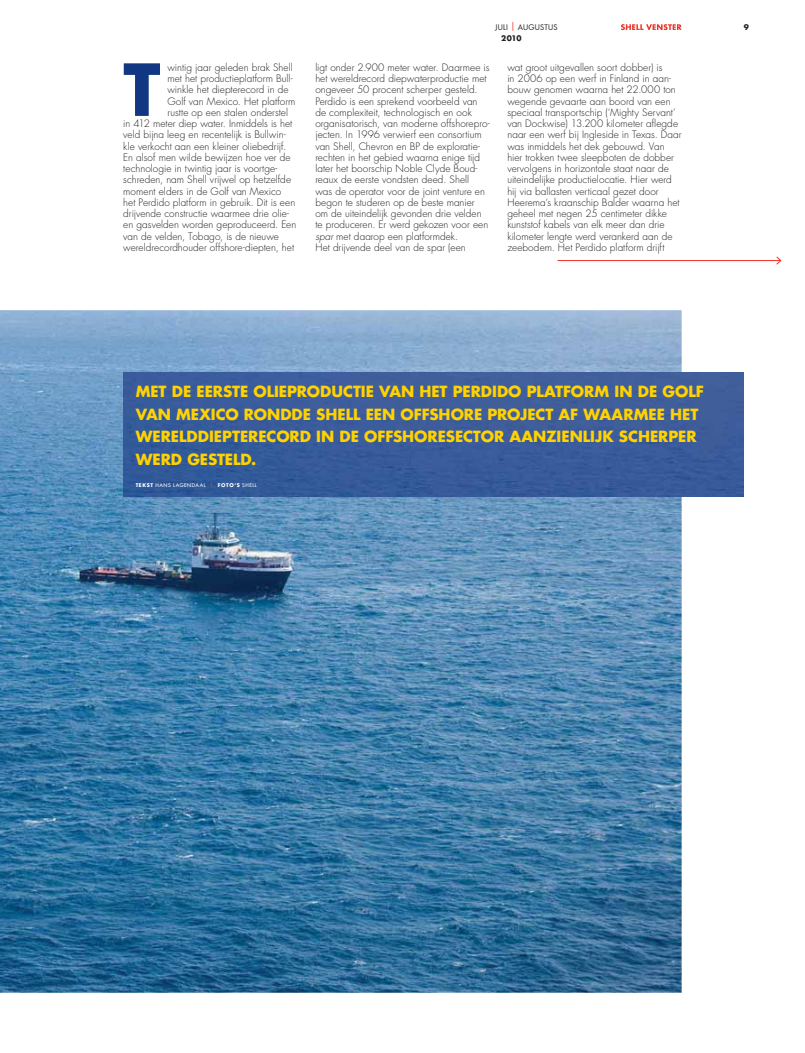
<style>
.page{position:relative;width:805px;height:1053px;background:#fff}
.page>*{position:absolute;margin:0;border:0;box-sizing:border-box;transform-origin:0 0}
.t1{font:700 69.62px "Futura";color:#113783}
.t2{font:700 15px/22.5px "Futura";color:#ffd200}
.t3{font:300 10px/11.2px "Futura";letter-spacing:.005em;color:#231f20}
.t4{font:7.5px "Futura";letter-spacing:.025em;color:#231f20}
.t5{font:700 7.5px "Futura";color:#231f20}
.t6{font:5px "Futura";letter-spacing:.11em;color:#fff}
.s1{font-size:8.75px;color:#ee3224}
.s2{font-style:italic}
.s3{font-weight:700}
</style>
<div class="page">
<svg style="left:621px;top:24px;width:60px;height:6px"></svg>
<img style="left:0;top:310px;width:743px;height:682px">
<img style="left:123px;top:372px;width:620px;height:124px">
<hr style="left:557px;top:260px;width:223px;height:1px;background:#ee3224">
<svg style="left:776px;top:256px;width:5px;height:9px"></svg>
<h1 class="t1" style="left:123px;top:58px;width:39px">T</h1>
<p class="t3" style="left:167px;top:62px;width:127px">wintig jaar geleden brak Shell</p>
<p class="t3" style="left:167px;top:74px;width:127px">met het productieplatform Bull-</p>
<p class="t3" style="left:167px;top:85px;width:123px">winkle het diepterecord in de</p>
<p class="t3" style="left:167px;top:96px;width:129px">Golf van Mexico. Het platform</p>
<p class="t3" style="left:167px;top:107px;width:122px">rustte op een stalen onderstel</p>
<p class="t3" style="left:123px;top:119px;width:170px">in 412 meter diep water. Inmiddels is het</p>
<p class="t3" style="left:123px;top:130px;width:164px">veld bijna leeg en recentelijk is Bullwin-</p>
<p class="t3" style="left:123px;top:141px;width:164px">kle verkocht aan een kleiner oliebedrijf.</p>
<p class="t3" style="left:123px;top:152px;width:169px">En alsof men wilde bewijzen hoe ver de</p>
<p class="t3" style="left:123px;top:164px;width:156px">technologie in twintig jaar is voortge-</p>
<p class="t3" style="left:123px;top:175px;width:169px">schreden, nam Shell vrijwel op hetzelfde</p>
<p class="t3" style="left:123px;top:186px;width:159px">moment elders in de Golf van Mexico</p>
<p class="t3" style="left:123px;top:197px;width:173px">het Perdido platform in gebruik. Dit is een</p>
<p class="t3" style="left:123px;top:209px;width:167px">drijvende constructie waarmee drie olie-</p>
<p class="t3" style="left:123px;top:220px;width:174px">en gasvelden worden geproduceerd. Een</p>
<p class="t3" style="left:123px;top:231px;width:157px">van de velden, Tobago, is de nieuwe</p>
<p class="t3" style="left:123px;top:242px;width:172px">wereldrecordhouder offshore-diepten, het</p>
<p class="t4" style="left:495px;top:24px;width:64px">JULI <span class="s1">|</span> AUGUSTUS</p>
<p class="t5" style="left:743px;top:24px;width:7px">9</p>
<p class="t5" style="left:501px;top:35px;width:22px">2010</p>
<p class="t3" style="left:315px;top:62px;width:176px">ligt onder 2.900 meter water. Daarmee is het wereldrecord diepwaterproductie met ongeveer 50 procent scherper gesteld.<br>Perdido is een sprekend voorbeeld van de complexiteit, technologisch en ook organisatorisch, van moderne offshorepro&shy;jecten. In 1996 verwierf een consortium van Shell, Chevron en BP de exploratie&shy;rechten in het gebied waarna enige tijd later het boorschip Noble Clyde Boud&shy;reaux de eerste vondsten deed. Shell<br>was de operator voor de joint venture en begon te studeren op de beste manier om de uiteindelijk gevonden drie velden te produceren. Er werd gekozen voor een <span class="s2">spar</span> met daarop een platformdek.<br>Het drijvende deel van de spar (een</p>
<p class="t3" style="left:507px;top:62px;width:176px">wat groot uitgevallen soort dobber) is<br>in 2006 op een werf in Finland in aan&shy;bouw genomen waarna het 22.000 ton wegende gevaarte aan boord van een speciaal transportschip (‘Mighty Servant’ van Dockwise) 13.200 kilometer aflegde naar een werf bij Ingleside in Texas. Daar was inmiddels het dek gebouwd. Van hier trokken twee sleepboten de dobber vervolgens in horizontale staat naar de uiteindelijke productielocatie. Hier werd hij via ballasten verticaal gezet door Heerema‘s kraanschip Balder waarna het geheel met negen 25 centimeter dikke kunststof kabels van elk meer dan drie kilometer lengte werd verankerd aan de zeebodem. Het Perdido platform drijft</p>
<h2 class="t2" style="left:136px;top:382px;width:569px">MET DE EERSTE OLIEPRODUCTIE VAN HET PERDIDO PLATFORM IN DE GOLF VAN MEXICO RONDDE SHELL EEN OFFSHORE PROJECT AF WAARMEE HET WERELDDIEPTERECORD IN DE OFFSHORESECTOR AANZIENLIJK SCHERPER WERD GESTELD.</h2>
<p class="t6" style="left:136px;top:483px;width:123px"><span class="s3">TEKST</span> HANS LAGENDAAL <sup>|</sup> <span class="s3">FOTO’S</span> SHELL</p>
</div>
